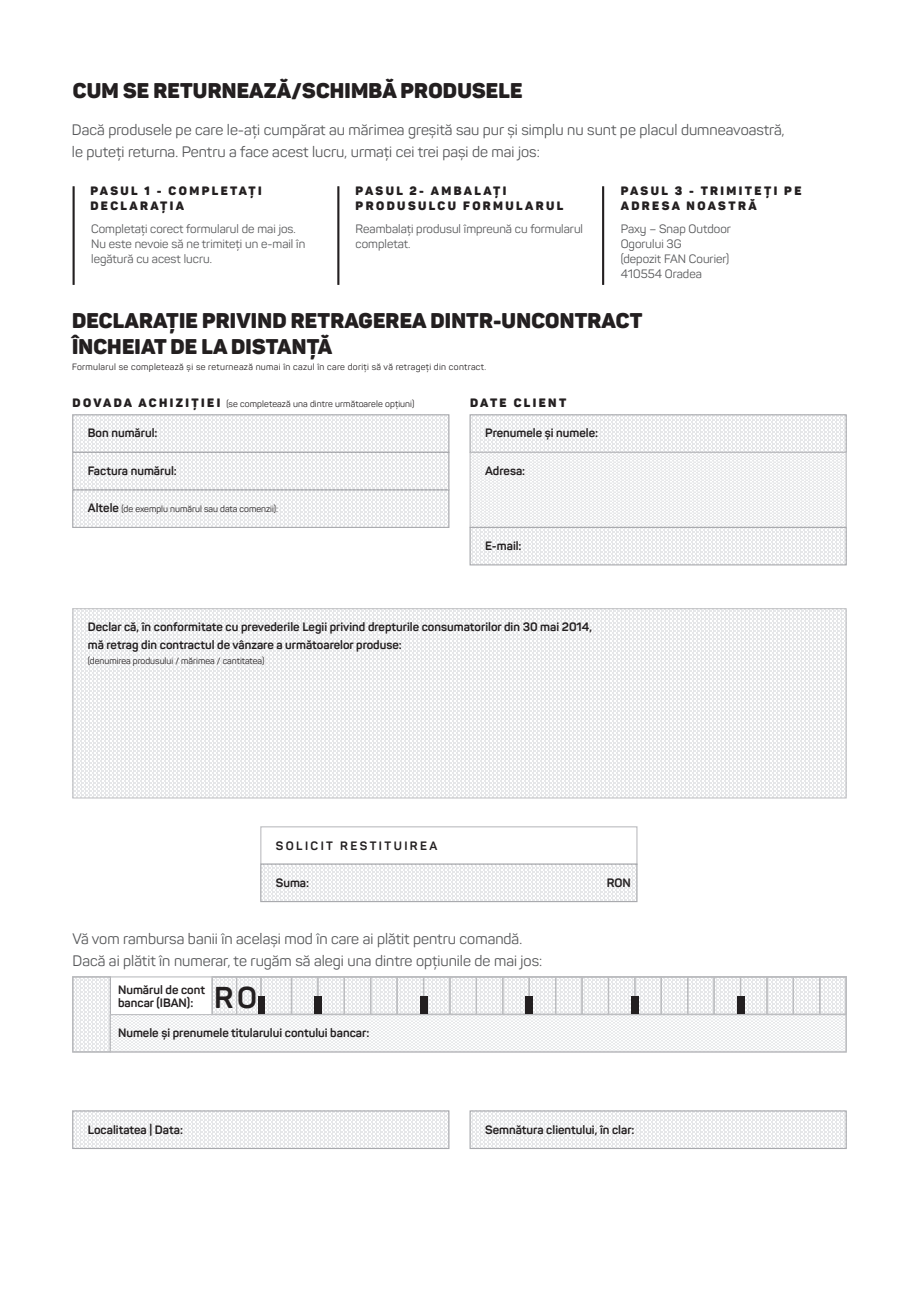
<style>
.page{position:relative;width:919px;height:1289px;background:#fff}
.page>*{position:absolute;margin:0;border:0;box-sizing:border-box;transform-origin:0 0}
.t1{font:700 29.7px "Panton";color:#231f20}
.t2{font:900 21px/25.2px "Panton";letter-spacing:.01em;color:#231f20}
.t3{font:15px/22.5px "Panton";color:#57585a}
.t4{font:700 12px/13.5px "Panton";color:#231f20}
.t5{font:12px/15px "Panton";color:#57585a}
.t6{font:900 12px/15px "Panton";letter-spacing:.2em;color:#231f20}
.t7{font:700 12px "Panton";letter-spacing:.2em;color:#231f20}
.t8{font:9px "Panton";letter-spacing:.01em;color:#231f20}
.t9{font:9px "Panton";letter-spacing:.035em;color:#231f20}
.s1{font-weight:900;font-size:12px}
.s2{font-weight:700;font-size:12px}
</style>
<div class="page">
<svg style="left:72px;top:414px;width:377px;height:38px;fill:#e6e7e9"></svg>
<div style="left:469px;top:414px;width:377px;height:39px;background:linear-gradient(to right,#f3f3f4,#f2f3f4);border:1px solid #a8a9ad"></div>
<svg style="left:469px;top:452px;width:377px;height:75px"></svg>
<div style="left:469px;top:527px;width:377px;height:38px;background:linear-gradient(to right,#f2f3f4,#f2f3f4);border:1px solid #a8a9ad"></div>
<svg style="left:72px;top:452px;width:377px;height:37px;fill:#e6e7e9"></svg>
<svg style="left:72px;top:489px;width:377px;height:39px;fill:#e6e7e9"></svg>
<div style="left:72px;top:608px;width:774px;height:190px;background:linear-gradient(to right,#f2f3f4,#f2f3f4);border:1px solid #bcbdc0"></div>
<div style="left:260px;top:826px;width:377px;height:38px;border:1px solid #bcbdc0"></div>
<svg style="left:260px;top:863px;width:377px;height:39px;fill:#e6e7e9"></svg>
<div style="left:469px;top:1110px;width:377px;height:38px;background:linear-gradient(to right,#f3f3f4,#f3f3f4);border:1px solid #a8a9ad"></div>
<svg style="left:72px;top:1110px;width:377px;height:38px;fill:#e6e7e9"></svg>
<svg style="left:72px;top:976px;width:775px;height:77px"></svg>
<hr style="left:73px;top:186px;width:2px;height:99px;background:#231f20">
<hr style="left:337px;top:186px;width:2px;height:99px;background:#231f20">
<hr style="left:602px;top:186px;width:2px;height:99px;background:#231f20">
<h2 class="t2" style="left:73px;top:77px;width:451px">CUM SE RETURNEAZĂ/SCHIMBĂ PRODUSELE</h2>
<p class="t3" style="left:72px;top:118px;width:714px">Dacă produsele pe care le-ați cumpărat au mărimea greșită sau pur și simplu nu sunt pe placul dumneavoastră, le puteți returna. Pentru a face acest lucru, urmați cei trei pași de mai jos:</p>
<p class="t6" style="left:90px;top:183px;width:173px">PASUL 1 - COMPLETAȚI<br>DECLARAȚIA</p>
<p class="t6" style="left:355px;top:183px;width:209px">PASUL 2- AMBALAȚI<br>PRODUSULCU FORMULARUL</p>
<p class="t6" style="left:620px;top:183px;width:182px">PASUL 3 - TRIMITEȚI PE<br>ADRESA NOASTRĂ</p>
<p class="t5" style="left:91px;top:221px;width:215px">Completați corect formularul de mai jos.<br>Nu este nevoie să ne trimiteți un e-mail în legătură cu acest lucru.</p>
<p class="t5" style="left:355px;top:221px;width:229px">Reambalați produsul împreună cu formularul completat.</p>
<p class="t5" style="left:620px;top:221px;width:112px">Paxy – Snap Outdoor<br>Ogorului 3G<br>(depozit FAN Courier)<br>410554 Oradea</p>
<h2 class="t2" style="left:72px;top:308px;width:572px">DECLARAȚIE PRIVIND RETRAGEREA DINTR-UNCONTRACT<br>ÎNCHEIAT DE LA DISTANȚĂ</h2>
<p class="t9" style="left:72px;top:361px;width:415px">Formularul se completează și se returnează numai în cazul în care doriți să vă retrageți din contract.</p>
<p class="t8" style="left:73px;top:398px;width:343px"><span class="s1">D O VA D A A C H I Z I Ț I E I</span> (se completează una dintre următoarele opțiuni)</p>
<p class="t6" style="left:470px;top:395px;width:98px">DATE CLIENT</p>
<p class="t4" style="left:88px;top:426px;width:71px">Bon numărul:</p>
<p class="t4" style="left:88px;top:464px;width:91px">Factura numărul:</p>
<p class="t8" style="left:88px;top:503px;width:192px"><span class="s2">Altele</span> (de exemplu numărul sau data comenzii):</p>
<p class="t4" style="left:485px;top:426px;width:114px">Prenumele și numele:</p>
<p class="t4" style="left:485px;top:464px;width:42px">Adresa:</p>
<p class="t4" style="left:485px;top:539px;width:38px">E-mail:</p>
<p class="t4" style="left:88px;top:618px;width:505px;line-height:18px">Declar că, în conformitate cu prevederile Legii privind drepturile consumatorilor din 30 mai 2014, mă retrag din contractul de vânzare a următoarelor produse:</p>
<p class="t8" style="left:88px;top:655px;width:178px">(denumirea produsului / mărimea / cantitatea)</p>
<p class="t7" style="left:276px;top:837px;width:163px">SOLICIT RESTITUIREA</p>
<p class="t4" style="left:276px;top:875px;width:35px">Suma:</p>
<p class="t4" style="left:606px;top:875px;width:26px">RON</p>
<p class="t3" style="left:73px;top:927px;width:471px">Vă vom rambursa banii în același mod în care ai plătit pentru comandă.<br>Dacă ai plătit în numerar, te rugăm să alegi una dintre opțiunile de mai jos:</p>
<p class="t4" style="left:118px;top:982px;width:88px">Numărul de cont bancar (IBAN):</p>
<p class="t4" style="left:118px;top:1025px;width:253px">Numele și prenumele titularului contului bancar:</p>
<h1 class="t1" style="left:214px;top:978px;width:44px">RO</h1>
<p class="t4" style="left:88px;top:1122px;width:97px">Localitatea | Data:</p>
<p class="t4" style="left:485px;top:1122px;width:151px">Semnătura clientului, în clar:</p>
</div>
